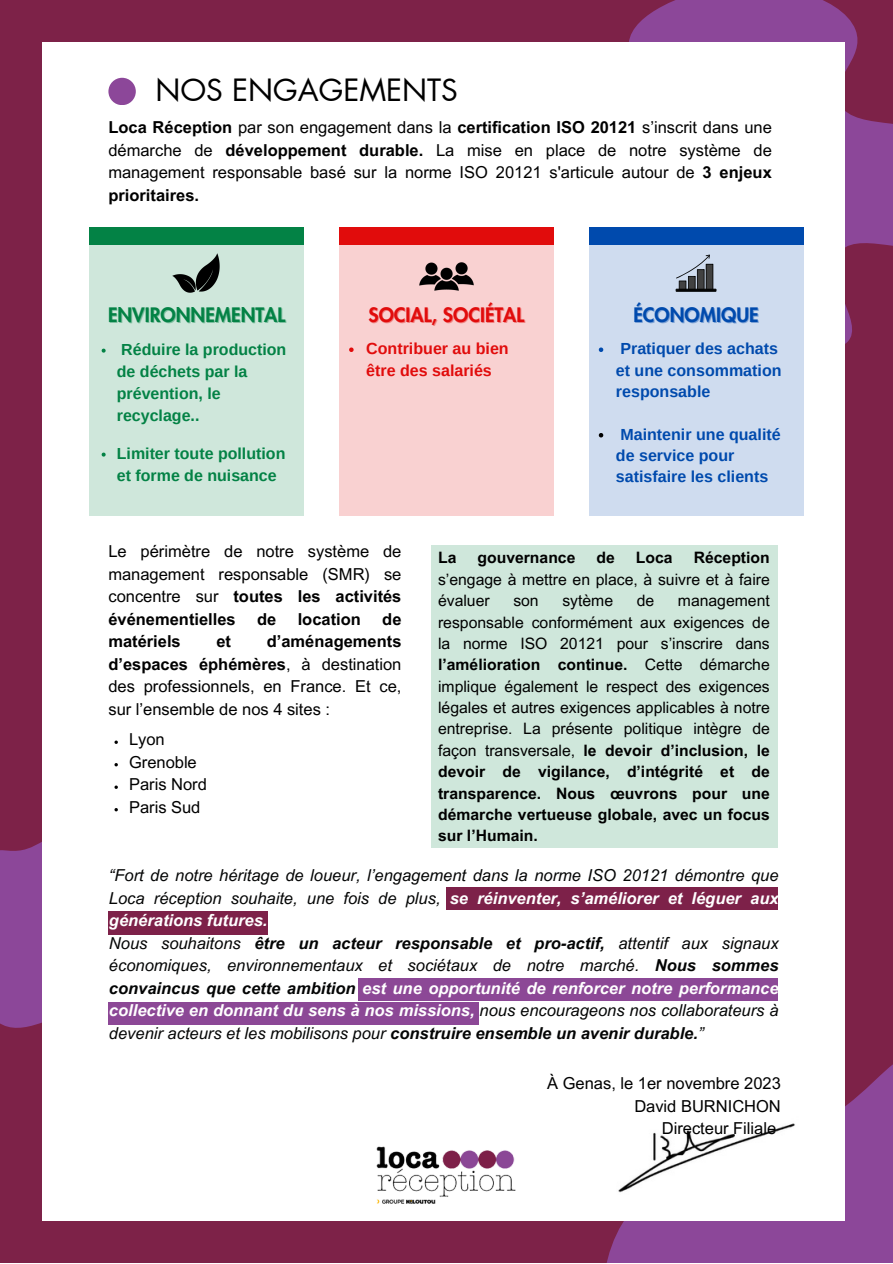
<style>
.page{position:relative;width:893px;height:1264px;background:#fff}
.page>*{position:absolute;margin:0;border:0;box-sizing:border-box;transform-origin:0 0}
.t1{font:30px "Futura LT Pro";color:#000}
.t2{font:800 19.5px "Futura LT Pro";color:#038245}
.t3{font:800 19.5px "Futura LT Pro";color:#e10c0c}
.t4{font:800 19.5px "Futura LT Pro";color:#004aad}
.t5{font:italic 16.5px/22.5px "Arial MT Pro";color:#040505;text-align:justify}
.t6{font:16.5px/22.5px "Arial MT Pro";color:#000;text-align:justify}
.t7{font:700 16.5px "Arial MT Pro";color:#000}
.t8{font:700 16.05px/21.3px "Arimo";color:#004aad}
.t9{font:700 16.05px/22px "Arimo";color:#038245}
.t10{font:700 16.05px/21.3px "Arimo";color:#e10c0c}
.t11{font:15.75px/21.3px "Arial MT Pro";color:#000;text-align:justify}
.t12{font:700 15.75px "Arial MT Pro";color:#000}
.s1{font-weight:700}
.s2{color:#000}
.s3{font-weight:700;color:#fff}
</style>
<div class="page">
<div style="left:0;top:0;width:892px;height:1262px;background:#7d2248"></div>
<svg style="left:588px;top:1045px;width:304px;height:217px;fill:#8c4799"></svg>
<div style="left:0;top:842px;width:42px;height:186px;background:#8c4799"></div>
<svg style="left:629px;top:0;width:263px;height:365px;fill:#8c4799"></svg>
<div style="left:42px;top:42px;width:802px;height:1178px;background:#fff"></div>
<img style="left:376px;top:1146px;width:140px;height:58px">
<div style="left:108px;top:78px;width:28px;height:27px;background:#8c4799;border-radius:50%"></div>
<div style="left:588px;top:231px;width:215px;height:284px;background:#cfdcef"></div>
<div style="left:339px;top:231px;width:214px;height:284px;background:#f9d1d1"></div>
<div style="left:89px;top:231px;width:215px;height:284px;background:#cfe7db"></div>
<div style="left:89px;top:227px;width:215px;height:18px;background:#038245"></div>
<div style="left:339px;top:227px;width:214px;height:18px;background:#e10c0c"></div>
<div style="left:588px;top:227px;width:215px;height:18px;background:#004aad"></div>
<div style="left:108px;top:911px;width:160px;height:23px;background:#7d2149"></div>
<div style="left:431px;top:545px;width:347px;height:302px;background:#cfe7db"></div>
<img style="left:172px;top:253px;width:48px;height:40px">
<img style="left:419px;top:262px;width:55px;height:29px">
<hr style="left:675px;top:289px;width:41px;height:3px;background:#040505">
<svg style="left:676px;top:254px;width:37px;height:36px"></svg>
<div style="left:446px;top:887px;width:332px;height:22px;background:#7d2149"></div>
<div style="left:358px;top:977px;width:419px;height:23px;background:#8c4896"></div>
<div style="left:108px;top:1002px;width:370px;height:22px;background:#8c4896"></div>
<img style="left:618px;top:1123px;width:177px;height:70px">
<svg style="left:102px;top:348px;width:4px;height:4px"></svg>
<svg style="left:102px;top:452px;width:4px;height:4px"></svg>
<svg style="left:349px;top:347px;width:4px;height:5px"></svg>
<svg style="left:598px;top:347px;width:5px;height:5px"></svg>
<svg style="left:598px;top:433px;width:5px;height:4px"></svg>
<svg style="left:114px;top:740px;width:4px;height:4px"></svg>
<svg style="left:114px;top:763px;width:4px;height:3px"></svg>
<svg style="left:114px;top:785px;width:4px;height:4px"></svg>
<svg style="left:114px;top:808px;width:4px;height:3px"></svg>
<p class="t1" style="left:155px;top:76px;width:304px">NOS ENGAGEMENTS</p>
<p class="t6" style="left:108px;top:118px;width:665px"><span class="s1">Loca Réception</span> par son engagement dans la <span class="s1">certification ISO 20121</span> s’inscrit dans une démarche de <span class="s1">développement durable.</span> La mise en place de notre système de management responsable basé sur la norme ISO 20121 s'articule autour de <span class="s1">3 enjeux prioritaires.</span></p>
<p class="t2" style="left:108px;top:306px;width:179px">ENVIRONNEMENTAL</p>
<p class="t3" style="left:368px;top:306px;width:157px">SOCIAL, SOCIÉTAL</p>
<p class="t4" style="left:633px;top:306px;width:127px">ÉCONOMIQUE</p>
<p class="t9" style="left:117px;top:338px;width:171px">Réduire la production de déchets par la prévention, le recyclage..</p>
<p class="t9" style="left:117px;top:442px;width:170px">Limiter toute pollution et forme de nuisance</p>
<p class="t10" style="left:366px;top:338px;width:144px">Contribuer au bien être des salariés</p>
<p class="t8" style="left:616px;top:338px;width:167px">Pratiquer des achats et une consommation responsable</p>
<p class="t8" style="left:616px;top:423px;width:166px">Maintenir une qualité de service pour satisfaire les clients</p>
<p class="t6" style="left:108px;top:542px;width:294px">Le périmètre de notre système de management responsable (SMR) se concentre sur <span class="s1">toutes les activités événementielles</span></p>
<p class="t7" style="left:257px;top:612px;width:21px">de</p>
<p class="t7" style="left:298px;top:612px;width:65px">location</p>
<p class="t7" style="left:382px;top:612px;width:21px">de</p>
<p class="t6" style="left:108px;top:632px;width:294px;text-indent:158px"><span class="s1">d’aménagements d’espaces éphémères</span>, à destination des professionnels, en France. Et ce, sur l’ensemble de nos 4 sites :</p>
<p class="t6" style="left:129px;top:730px;width:37px">Lyon</p>
<p class="t6" style="left:129px;top:752px;width:69px">Grenoble</p>
<p class="t6" style="left:129px;top:775px;width:79px">Paris Nord</p>
<p class="t6" style="left:129px;top:797px;width:73px">Paris Sud</p>
<p class="t7" style="left:108px;top:635px;width:74px">matériels</p>
<p class="t7" style="left:216px;top:635px;width:16px">et</p>
<p class="t11" style="left:438px;top:549px;width:333px;text-indent:255px"><span class="s1">Réception </span>s’engage à mettre en place, à suivre et à faire évaluer</p>
<p class="t12" style="left:438px;top:552px;width:20px">La</p>
<p class="t12" style="left:477px;top:552px;width:99px">gouvernance</p>
<p class="t12" style="left:596px;top:552px;width:20px">de</p>
<p class="t12" style="left:636px;top:552px;width:38px">Loca</p>
<p class="t11" style="left:513px;top:592px;width:27px">son</p>
<p class="t11" style="left:562px;top:592px;width:52px">sytème</p>
<p class="t11" style="left:636px;top:592px;width:19px">de</p>
<p class="t11" style="left:438px;top:592px;width:333px;text-indent:240px">management responsable conformément aux exigences de la norme ISO 20121 pour s’inscrire dans <span class="s1">l’amélioration continue.</span> Cette démarche implique également le respect des exigences légales et autres exigences applicables à notre entreprise. La présente politique intègre de façon transversale, <span class="s1">le devoir d’inclusion, le devoir de vigilance, d’intégrité et de transparence. Nous œuvrons pour une démarche vertueuse globale, avec un focus sur l’Humain.</span></p>
<p class="t5" style="left:109px;top:866px;width:671px"><span class="s2">“</span>Fort de notre héritage de loueur, l’engagement dans la norme ISO 20121 démontre que Loca réception souhaite, une fois de plus, <span class="s3">se réinventer, s’améliorer et léguer aux générations futures.</span></p>
<p class="t5" style="left:109px;top:933px;width:671px">Nous souhaitons <span class="s1">être un acteur responsable et pro-actif,</span> attentif aux signaux économiques, environnementaux et sociétaux de notre marché. <span class="s1">Nous sommes convaincus que cette ambition</span> <span class="s3">est une opportunité de renforcer notre performance collective en donnant du sens à nos missions,</span> nous encourageons nos collaborateurs à devenir acteurs et les mobilisons pour <span class="s1">construire ensemble un avenir durable.</span>”</p>
<p class="t6" style="left:547px;top:1074px;width:235px">À Genas, le 1er novembre 2023</p>
<p class="t6" style="left:634px;top:1096px;width:148px">David BURNICHON</p>
<p class="t6" style="left:661px;top:1119px;width:116px">Directeur Filiale</p>
</div>
